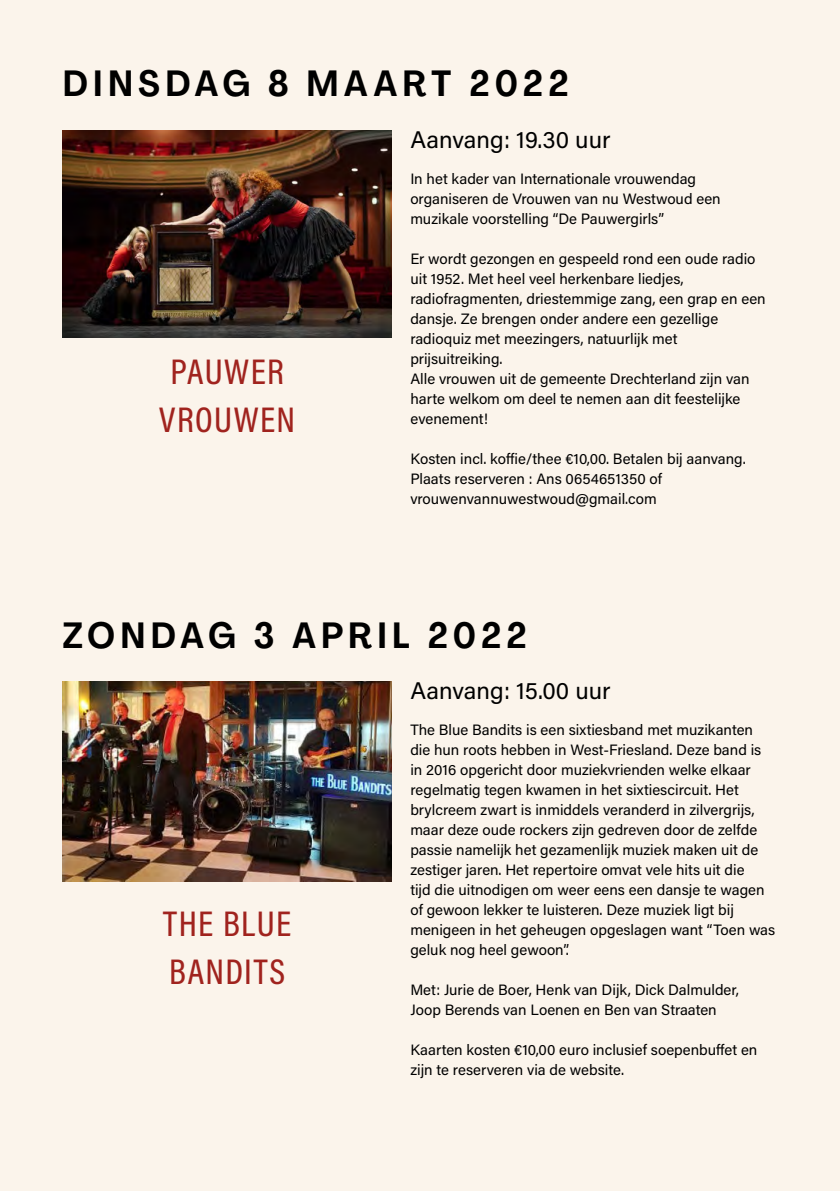
<style>
.page{position:relative;width:840px;height:1191px;background:#fff}
.page>*{position:absolute;margin:0;border:0;box-sizing:border-box;transform-origin:0 0}
.t1{font:700 36px "Agrandir Text";letter-spacing:.115em;color:#000}
.t2{font:36px/48px "Acumin Variable Concept";letter-spacing:.04em;color:#a0231e;text-align:center}
.t3{font:24px "Acumin Pro";color:#000}
.t4{font:15px/20px "Acumin Pro";color:#000}
</style>
<div class="page">
<div style="left:0;top:0;width:839px;height:1191px;background:#fbf4eb"></div>
<img style="left:62px;top:130px;width:329px;height:207px">
<img style="left:62px;top:681px;width:329px;height:200px">
<h1 class="t1" style="left:62px;top:61px;width:508px">DINSDAG 8 MAART 2022</h1>
<h1 class="t2" style="left:159px;top:346px;width:137px">PAUWER<br>VROUWEN</h1>
<h2 class="t3" style="left:410px;top:123px;width:201px">Aanvang: 19.30 uur</h2>
<p class="t4" style="left:410px;top:168px;width:311px">In het kader van Internationale vrouwendag organiseren de Vrouwen van nu Westwoud een muzikale voorstelling “De Pauwergirls”</p>
<p class="t4" style="left:410px;top:248px;width:356px">Er wordt gezongen en gespeeld rond een oude radio uit 1952. Met heel veel herkenbare liedjes, radiofragmenten, driestemmige zang, een grap en een dansje. Ze brengen onder andere een gezellige radioquiz met meezingers, natuurlijk met prijsuitreiking.<br>Alle vrouwen uit de gemeente Drechterland zijn van harte welkom om deel te nemen aan dit feestelijke evenement!</p>
<p class="t4" style="left:410px;top:448px;width:337px">Kosten incl. koffie/thee €10,00. Betalen bij aanvang.<br>Plaats reserveren : Ans 0654651350 of vrouwenvannuwestwoud@gmail.com</p>
<h1 class="t1" style="left:62px;top:613px;width:466px">ZONDAG 3 APRIL 2022</h1>
<h1 class="t2" style="left:163px;top:898px;width:129px;text-align:left">THE BLUE<br>BANDITS</h1>
<h2 class="t3" style="left:410px;top:674px;width:202px">Aanvang: 15.00 uur</h2>
<p class="t4" style="left:410px;top:719px;width:366px">The Blue Bandits is een sixtiesband met muzikanten die hun roots hebben in West-Friesland. Deze band is in 2016 opgericht door muziekvrienden welke elkaar regelmatig tegen kwamen in het sixtiescircuit. Het brylcreem zwart is inmiddels veranderd in zilvergrijs, maar deze oude rockers zijn gedreven door de zelfde passie namelijk het gezamenlijk muziek maken uit de zestiger jaren. Het repertoire omvat vele hits uit die<br>tijd die uitnodigen om weer eens een dansje te wagen of gewoon lekker te luisteren. Deze muziek ligt bij menigeen in het geheugen opgeslagen want “Toen was geluk nog heel gewoon”.</p>
<p class="t4" style="left:410px;top:979px;width:330px">Met: Jurie de Boer, Henk van Dijk, Dick Dalmulder,<br>Joop Berends van Loenen en Ben van Straaten</p>
<p class="t4" style="left:410px;top:1039px;width:348px">Kaarten kosten €10,00 euro inclusief soepenbuffet en zijn te reserveren via de website.</p>
</div>
